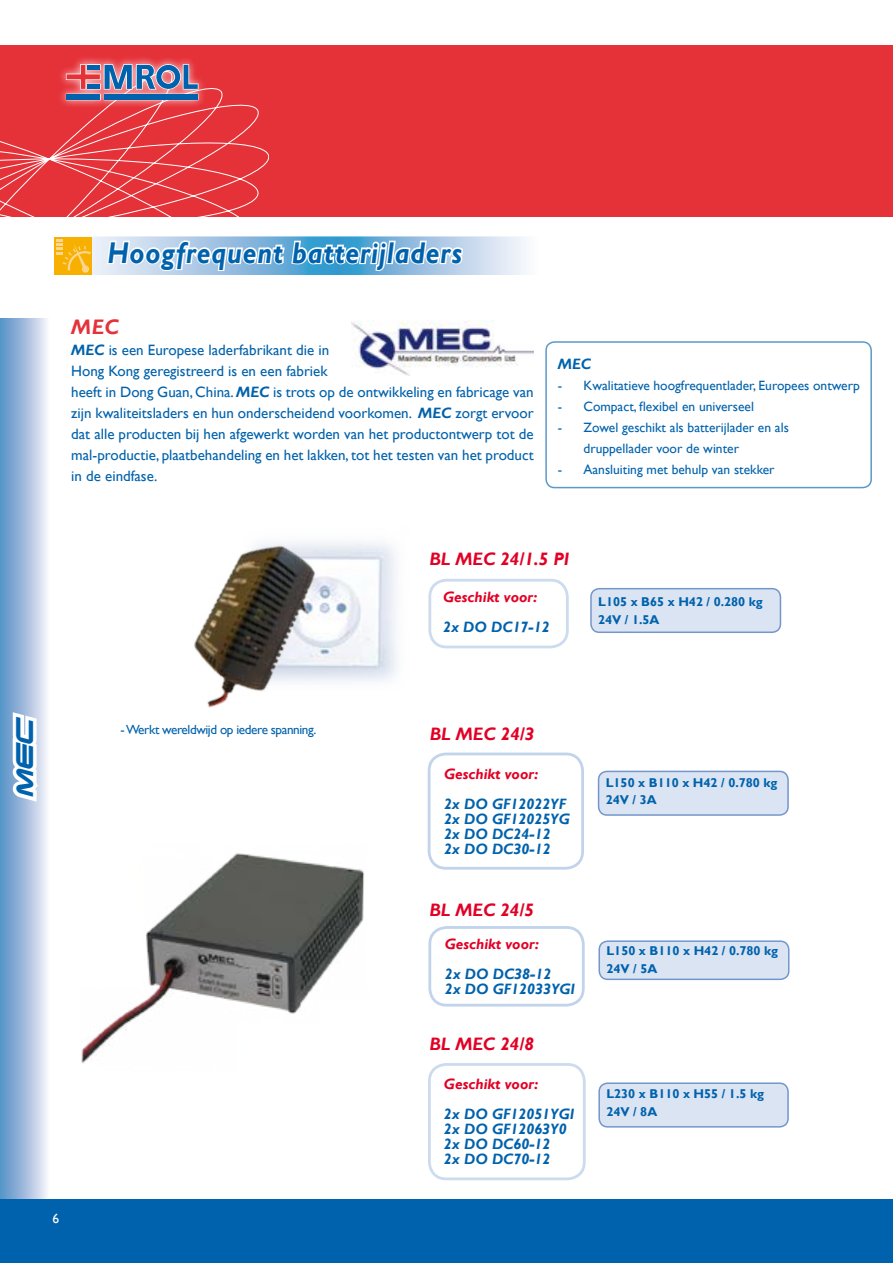
<style>
.page{position:relative;width:893px;height:1263px;background:#fff}
.page>*{position:absolute;margin:0;border:0;box-sizing:border-box;transform-origin:0 0}
.t1{font:italic 700 30px "Gill Sans";letter-spacing:.03em;color:#0062ac;scale:.9 1}
.t2{font:italic 22.5px "Eyechart Display Caps S Si";color:#0062ac}
.t3{font:italic 700 21px "Gill Sans";color:#e53138}
.t4{font:italic 700 18px "Gill Sans";color:#e20025}
.t5{font:15px/21px "Gill Sans";color:#0062ac}
.t6{font:italic 700 15px/15px "Gill Sans";color:#0062ac}
.t7{font:italic 700 15px "Gill Sans";color:#e20025}
.t8{font:13.5px/21px "Gill Sans";color:#0062ac}
.t9{font:13.5px "Gill Sans";color:#fff}
.t10{font:13.2px "Gill Sans";letter-spacing:-.03em;color:#0062ac}
.t11{font:700 12.75px/17.9px "Gill Sans";color:#0062ac}
.s1{font-weight:700;font-style:italic}
</style>
<div class="page">
<div style="left:0;top:45px;width:893px;height:172px;background:#e53138"></div>
<div style="left:57px;top:56px;width:150px;height:52px;background:#fff;opacity:.75"></div>
<div style="left:0;top:319px;width:50px;height:880px;background:linear-gradient(to right,#528cc4,#f6f2fa)"></div>
<svg style="left:0;top:708px;width:48px;height:98px"></svg>
<svg style="left:465px;top:238px;width:62px;height:35px;background:#dce6f3"></svg>
<div style="left:54px;top:235px;width:486px;height:41px;border:2px solid #fff"></div>
<svg style="left:0;top:64px;width:465px;height:212px"></svg>
<div style="left:0;top:1199px;width:893px;height:64px;background:#0062ac"></div>
<div style="left:545px;top:341px;width:327px;height:147px;border:2px solid #0062ac;border-radius:9px"></div>
<div style="left:428px;top:579px;width:141px;height:69px;border:3px solid #c1d4eb;border-radius:17px"></div>
<img style="left:81px;top:853px;width:283px;height:210px">
<div style="left:599px;top:1083px;width:189px;height:44px;background:#dae4f3;border-radius:9px"></div>
<div style="left:598px;top:1082px;width:191px;height:45px;border:2px solid #7496c9;border-radius:9px"></div>
<div style="left:428px;top:1063px;width:158px;height:117px;border:3px solid #c1d4eb;border-radius:17px"></div>
<div style="left:428px;top:752px;width:156px;height:118px;border:3px solid #c1d4eb;border-radius:17px"></div>
<div style="left:599px;top:771px;width:189px;height:44px;background:#dae4f3;border-radius:9px"></div>
<div style="left:598px;top:771px;width:191px;height:45px;border:2px solid #7496c9;border-radius:9px"></div>
<img style="left:369px;top:543px;width:28px;height:138px">
<img style="left:194px;top:542px;width:175px;height:166px">
<div style="left:591px;top:589px;width:189px;height:43px;background:#dae4f3;border-radius:9px"></div>
<div style="left:590px;top:588px;width:191px;height:45px;border:2px solid #7496c9;border-radius:9px"></div>
<div style="left:428px;top:926px;width:157px;height:80px;border:3px solid #c1d4eb;border-radius:17px"></div>
<div style="left:599px;top:941px;width:190px;height:38px;background:#dae4f3;border-radius:9px"></div>
<div style="left:598px;top:940px;width:191px;height:40px;border:2px solid #7496c9;border-radius:9px"></div>
<img style="left:352px;top:320px;width:182px;height:56px">
<h1 class="t1" style="left:107px;top:235px;width:395px">Hoogfrequent batterijladers</h1>
<h3 class="t3" style="left:71px;top:315px;width:49px">MEC</h3>
<p class="t5" style="left:71px;top:340px;width:464px"><span class="s1">MEC</span> is een Europese laderfabrikant die in<br>Hong Kong geregistreerd is en een fabriek<br>heeft in Dong Guan, China. <span class="s1">MEC</span> is trots op de ontwikkeling en fabricage van zijn kwaliteitsladers en hun onderscheidend voorkomen. <span class="s1">MEC</span> zorgt ervoor dat alle producten bij hen afgewerkt worden van het productontwerp tot de mal-productie, plaatbehandeling en het lakken, tot het testen van het product in de eindfase.</p>
<p class="t6" style="left:558px;top:357px;width:35px">MEC</p>
<p class="t8" style="left:558px;top:375px;width:303px">- Kwalitatieve hoogfrequentlader, Europees ontwerp</p>
<p class="t8" style="left:558px;top:396px;width:198px">- Compact, flexibel en universeel</p>
<p class="t8" style="left:583px;top:417px;width:207px;text-indent:-26px">- Zowel geschikt als batterijlader en als druppellader voor de winter</p>
<p class="t8" style="left:558px;top:459px;width:218px">- Aansluiting met behulp van stekker</p>
<p class="t4" style="left:429px;top:549px;width:141px">BL MEC 24/1.5 PI</p>
<p class="t7" style="left:443px;top:588px;width:96px">Geschikt voor:</p>
<p class="t6" style="left:443px;top:620px;width:108px">2x DO DC17-12</p>
<p class="t11" style="left:598px;top:593px;width:166px">L105 x B65 x H42 / 0.280 kg<br>24V / 1.5A</p>
<h2 class="t2" style="left:14px;top:798px;width:86px;rotate:-90deg">MEC</h2>
<p class="t10" style="left:121px;top:722px;width:197px">- Werkt wereldwijd op iedere spanning.</p>
<p class="t9" style="left:52px;top:1210px;width:8px">6</p>
<p class="t4" style="left:430px;top:723px;width:106px">BL MEC 24/3</p>
<p class="t7" style="left:444px;top:765px;width:96px">Geschikt voor:</p>
<p class="t6" style="left:444px;top:796px;width:127px">2x DO GF12022YF<br>2x DO GF12025YG<br>2x DO DC24-12<br>2x DO DC30-12</p>
<p class="t4" style="left:429px;top:899px;width:106px">BL MEC 24/5</p>
<p class="t7" style="left:445px;top:935px;width:96px">Geschikt voor:</p>
<p class="t6" style="left:445px;top:966px;width:132px">2x DO DC38-12<br>2x DO GF12033YGI</p>
<p class="t4" style="left:429px;top:1034px;width:106px">BL MEC 24/8</p>
<p class="t7" style="left:444px;top:1075px;width:96px">Geschikt voor:</p>
<p class="t6" style="left:444px;top:1107px;width:132px">2x DO GF12051YGI<br>2x DO GF12063Y0<br>2x DO DC60-12<br>2x DO DC70-12</p>
<p class="t11" style="left:606px;top:774px;width:173px">L150 x B110 x H42 / 0.780 kg<br>24V / 3A</p>
<p class="t11" style="left:606px;top:942px;width:173px">L150 x B110 x H42 / 0.780 kg<br>24V / 5A</p>
<p class="t11" style="left:606px;top:1085px;width:159px">L230 x B110 x H55 / 1.5 kg<br>24V / 8A</p>
</div>
